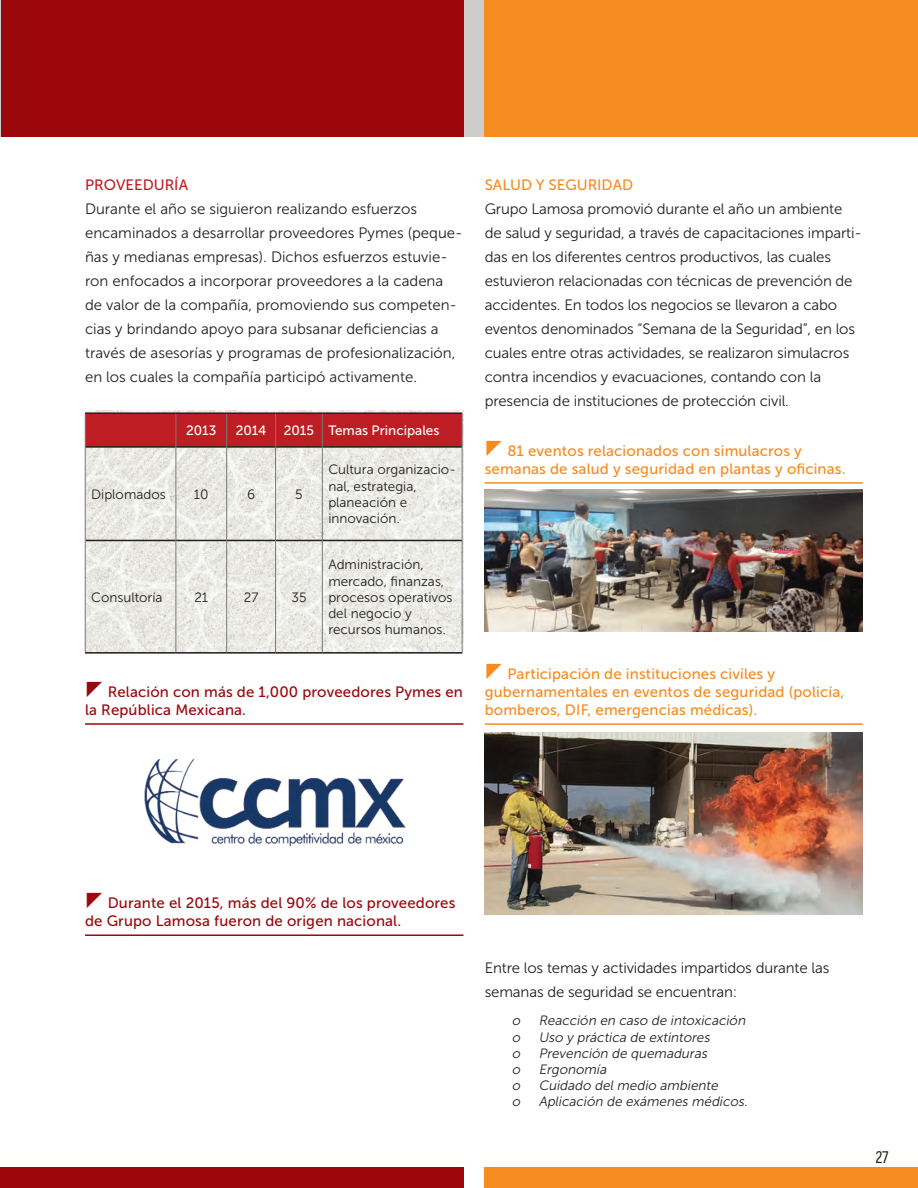
<style>
.page{position:relative;width:918px;height:1188px;background:#fff}
.page>*{position:absolute;margin:0;border:0;box-sizing:border-box;transform-origin:0 0}
.t1{font:condensed 18px "Good Headline Pro";color:#231f20}
.Body_text{font:15px/24px "Museo Sans 300";letter-spacing:-.01em;color:#231f20}
.Body_text-2{font:15px/18px "Museo Sans 500";letter-spacing:.01em;color:#f68b1f}
.Body_text-3{font:15px/18px "Museo Sans 500";letter-spacing:.01em;color:#9b070c}
.Body_text-4{font:15px "Museo Sans 500";color:#be1e23}
.Body_text-5{font:13.5px/16.2px "Museo Sans 300";color:#231f20}
.Body_text-6{font:italic 13.5px "Museo Sans 300";color:#231f20}
.Body_text-7{font:13.5px "Museo Sans 500";color:#fff}
</style>
<div class="page">
<div style="left:0;top:0;width:918px;height:136px;background:#cfcdcc"></div>
<div style="left:1px;top:0;width:462px;height:136px;background:#9b070c"></div>
<div style="left:0;top:1168px;width:464px;height:20px;background:#9b070c"></div>
<div style="left:485px;top:1168px;width:433px;height:20px;background:#f68b1f"></div>
<div style="left:485px;top:0;width:433px;height:136px;background:#f68b1f"></div>
<img style="left:85px;top:411px;width:378px;height:242px">
<hr style="left:85px;top:723px;width:378px;height:2px;background:#9b070c">
<hr style="left:85px;top:934px;width:378px;height:2px;background:#9b070c">
<div style="left:86px;top:414px;width:376px;height:32px;background:#be1e23"></div>
<hr style="left:85px;top:412px;width:91px;height:2px;background:#231f20">
<hr style="left:176px;top:412px;width:51px;height:2px;background:#231f20">
<hr style="left:227px;top:412px;width:49px;height:2px;background:#231f20">
<hr style="left:276px;top:412px;width:46px;height:2px;background:#231f20">
<hr style="left:322px;top:412px;width:140px;height:2px;background:#231f20">
<hr style="left:85px;top:446px;width:91px;height:2px;background:#231f20">
<hr style="left:176px;top:446px;width:50px;height:2px;background:#231f20">
<hr style="left:227px;top:446px;width:48px;height:2px;background:#231f20">
<hr style="left:276px;top:446px;width:46px;height:2px;background:#231f20">
<hr style="left:323px;top:446px;width:139px;height:2px;background:#231f20">
<hr style="left:85px;top:540px;width:91px;height:1px;background:#231f20">
<hr style="left:176px;top:540px;width:50px;height:1px;background:#231f20">
<hr style="left:227px;top:540px;width:48px;height:1px;background:#231f20">
<hr style="left:276px;top:540px;width:46px;height:1px;background:#231f20">
<hr style="left:323px;top:540px;width:139px;height:1px;background:#231f20">
<hr style="left:85px;top:652px;width:91px;height:2px;background:#231f20">
<hr style="left:176px;top:652px;width:51px;height:2px;background:#231f20">
<hr style="left:227px;top:652px;width:49px;height:2px;background:#231f20">
<hr style="left:276px;top:652px;width:46px;height:2px;background:#231f20">
<hr style="left:322px;top:652px;width:140px;height:2px;background:#231f20">
<hr style="left:85px;top:414px;width:1px;height:33px;background:#777877">
<hr style="left:176px;top:414px;width:1px;height:33px;background:#777877">
<hr style="left:226px;top:414px;width:1px;height:33px;background:#777877">
<hr style="left:275px;top:414px;width:1px;height:33px;background:#777877">
<hr style="left:322px;top:414px;width:1px;height:33px;background:#777877">
<hr style="left:462px;top:414px;width:1px;height:33px;background:#777877">
<hr style="left:85px;top:447px;width:1px;height:93px;background:#777877">
<hr style="left:176px;top:447px;width:1px;height:93px;background:#777877">
<hr style="left:226px;top:447px;width:1px;height:93px;background:#777877">
<hr style="left:275px;top:447px;width:1px;height:93px;background:#777877">
<hr style="left:322px;top:447px;width:1px;height:93px;background:#777877">
<hr style="left:462px;top:447px;width:1px;height:93px;background:#777877">
<hr style="left:85px;top:540px;width:1px;height:112px;background:#777877">
<hr style="left:176px;top:540px;width:1px;height:112px;background:#777877">
<hr style="left:226px;top:540px;width:1px;height:112px;background:#777877">
<hr style="left:275px;top:540px;width:1px;height:112px;background:#777877">
<hr style="left:322px;top:540px;width:1px;height:112px;background:#777877">
<hr style="left:462px;top:540px;width:1px;height:112px;background:#777877">
<hr style="left:485px;top:482px;width:378px;height:2px;background:#f68b1f">
<hr style="left:485px;top:723px;width:378px;height:2px;background:#f68b1f">
<img style="left:485px;top:733px;width:378px;height:182px">
<img style="left:485px;top:490px;width:378px;height:142px">
<img style="left:145px;top:759px;width:261px;height:87px">
<p class="Body_text-4" style="left:85px;top:177px;width:105px">PROVEEDURÍA</p>
<p class="Body_text" style="left:85px;top:197px;width:379px">Durante el año se siguieron realizando esfuerzos encaminados a desarrollar proveedores Pymes (peque&shy;ñas y medianas empresas). Dichos esfuerzos estuvie&shy;ron enfocados a incorporar proveedores a la cadena de valor de la compañía, promoviendo sus competen&shy;cias y brindando apoyo para subsanar deficiencias a través de asesorías y programas de profesionalización, en los cuales la compañía participó activamente.</p>
<p class="Body_text-7" style="left:186px;top:423px;width:32px">2013</p>
<p class="Body_text-7" style="left:236px;top:423px;width:32px">2014</p>
<p class="Body_text-7" style="left:284px;top:423px;width:32px">2015</p>
<p class="Body_text-7" style="left:328px;top:423px;width:113px">Temas Principales</p>
<p class="Body_text-5" style="left:91px;top:486px;width:76px">Diplomados</p>
<p class="Body_text-5" style="left:194px;top:486px;width:16px">10</p>
<p class="Body_text-5" style="left:247px;top:486px;width:10px">6</p>
<p class="Body_text-5" style="left:295px;top:486px;width:9px">5</p>
<p class="Body_text-5" style="left:91px;top:589px;width:73px">Consultoría</p>
<p class="Body_text-5" style="left:194px;top:589px;width:15px">21</p>
<p class="Body_text-5" style="left:244px;top:589px;width:16px">27</p>
<p class="Body_text-5" style="left:291px;top:589px;width:17px">35</p>
<p class="Body_text-5" style="left:328px;top:462px;width:129px">Cultura organizacio&shy;nal, estrategia, planeación e innovación.</p>
<p class="Body_text-5" style="left:328px;top:557px;width:126px">Administración, mercado, finanzas, procesos operativos del negocio y recursos humanos.</p>
<p class="Body_text-3" style="left:85px;top:683px;width:379px;text-indent:23px">Relación con más de 1,000 proveedores Pymes en la República Mexicana.</p>
<p class="Body_text-2" style="left:485px;top:176px;width:150px">SALUD Y SEGURIDAD</p>
<p class="Body_text" style="left:485px;top:197px;width:379px">Grupo Lamosa promovió durante el año un ambiente de salud y seguridad, a través de capacitaciones imparti&shy;das en los diferentes centros productivos, las cuales estuvieron relacionadas con técnicas de prevención de accidentes. En todos los negocios se llevaron a cabo eventos denominados “Semana de la Seguridad”, en los cuales entre otras actividades, se realizaron simulacros contra incendios y evacuaciones, contando con la presencia de instituciones de protección civil.</p>
<p class="Body_text-2" style="left:485px;top:442px;width:362px;text-indent:23px">81 eventos relacionados con simulacros y semanas de salud y seguridad en plantas y oficinas.</p>
<p class="Body_text-2" style="left:485px;top:665px;width:361px;text-indent:23px">Participación de instituciones civiles y gubernamentales en eventos de seguridad (policía, bomberos, DIF, emergencias médicas).</p>
<p class="Body_text-3" style="left:85px;top:894px;width:372px;text-indent:23px">Durante el 2015, más del 90% de los proveedores de Grupo Lamosa fueron de origen nacional.</p>
<p class="Body_text" style="left:485px;top:956px;width:346px">Entre los temas y actividades impartidos durante las semanas de seguridad se encuentran:</p>
<p class="Body_text-6" style="left:512px;top:1013px;width:238px">o Reacción en caso de intoxicación</p>
<p class="Body_text-6" style="left:512px;top:1030px;width:202px">o Uso y práctica de extintores</p>
<p class="Body_text-6" style="left:512px;top:1046px;width:199px">o Prevención de quemaduras</p>
<p class="Body_text-6" style="left:512px;top:1062px;width:99px">o Ergonomía</p>
<p class="Body_text-6" style="left:512px;top:1078px;width:210px">o Cuidado del medio ambiente</p>
<p class="Body_text-6" style="left:512px;top:1094px;width:240px">o Aplicación de exámenes médicos.</p>
<p class="t1" style="left:875px;top:1148px;width:15px">27</p>
</div>
